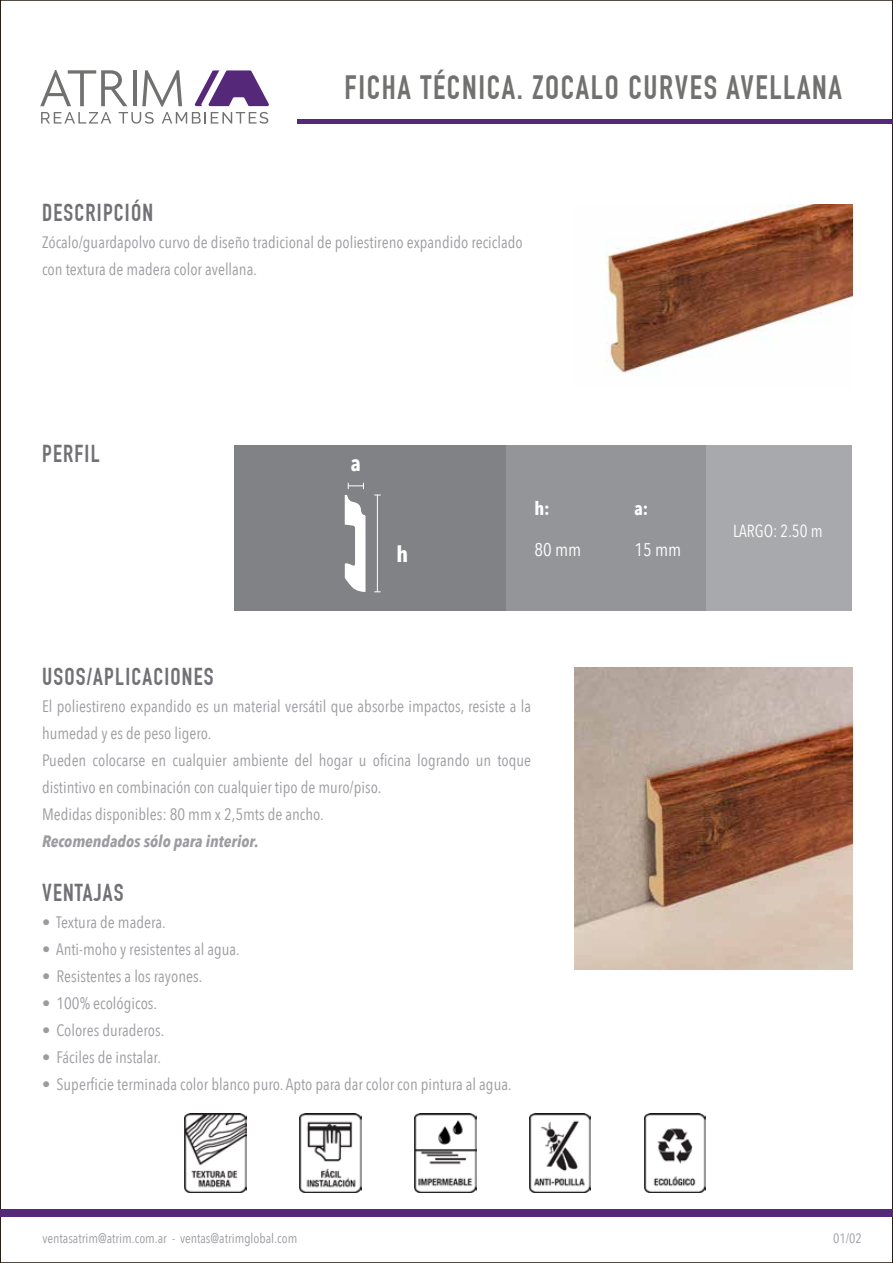
<style>
.page{position:relative;width:893px;height:1263px;background:#fff}
.page>*{position:absolute;margin:0;border:0;box-sizing:border-box;transform-origin:0 0}
.t1{font:700 33px "DIN Condensed";letter-spacing:.05em;color:#717170}
.t2{font:700 24px "DIN Condensed";letter-spacing:.05em;color:#717075}
.t3{font:700 21.75px "Avenir Next Condensed";color:#fff}
.t4{font:18.3px "Avenir Next Condensed";color:#fff}
.t5{font:700 18.3px "Avenir Next Condensed";color:#fff}
.t6{font:17.55px "Avenir Next Condensed";color:#fff;scale:.95 1}
.t7{font:16.5px/27px "Avenir Next Condensed";color:#9c9ba0}
.t8{font:italic 700 16.5px "Avenir Next Condensed";color:#9c9ba0}
.t9{font:13.5px "Avenir Next Condensed";color:#9c9ba0}
</style>
<div class="page">
<div style="left:297px;top:119px;width:596px;height:5px;background:#56287a"></div>
<svg style="left:40px;top:70px;width:229px;height:54px"></svg>
<img style="left:606px;top:204px;width:246px;height:169px">
<img style="left:574px;top:668px;width:278px;height:301px">
<div style="left:706px;top:445px;width:146px;height:166px;background:#a7a9ac"></div>
<div style="left:234px;top:445px;width:272px;height:166px;background:#818285"></div>
<div style="left:506px;top:445px;width:200px;height:166px;background:#939598"></div>
<hr style="left:377px;top:495px;width:1px;height:97px;background:#fff">
<svg style="left:348px;top:483px;width:16px;height:6px"></svg>
<svg style="left:345px;top:495px;width:21px;height:97px"></svg>
<img style="left:529px;top:1113px;width:62px;height:79px">
<img style="left:644px;top:1113px;width:62px;height:79px">
<img style="left:300px;top:1113px;width:61px;height:79px">
<img style="left:414px;top:1113px;width:62px;height:79px">
<img style="left:185px;top:1113px;width:61px;height:79px">
<div style="left:0;top:1209px;width:893px;height:7px;background:#56287a"></div>
<h1 class="t1" style="left:345px;top:68px;width:499px">FICHA TÉCNICA. ZOCALO CURVES AVELLANA</h1>
<h2 class="t2" style="left:42px;top:199px;width:113px">DESCRIPCIÓN</h2>
<p class="t7" style="left:42px;top:228px;width:482px">Zócalo/guardapolvo curvo de diseño tradicional de poliestireno expandido reciclado con textura de madera color avellana.</p>
<h2 class="t2" style="left:42px;top:440px;width:59px">PERFIL</h2>
<h3 class="t3" style="left:351px;top:449px;width:12px">a</h3>
<p class="t5" style="left:534px;top:498px;width:17px">h:</p>
<p class="t4" style="left:534px;top:534px;width:48px">80 mm</p>
<p class="t5" style="left:634px;top:498px;width:16px">a:</p>
<h3 class="t3" style="left:397px;top:541px;width:13px">h</h3>
<p class="t4" style="left:634px;top:534px;width:48px">15 mm</p>
<h2 class="t2" style="left:42px;top:662px;width:173px">USOS/APLICACIONES</h2>
<p class="t7" style="left:42px;top:692px;width:491px">El poliestireno expandido es un material versátil que absorbe impactos, resiste a la humedad y es de peso ligero.<br>Pueden colocarse en cualquier ambiente del hogar u oficina logrando un toque distintivo en combinación con cualquier tipo de muro/piso.<br>Medidas disponibles: 80 mm x 2,5mts de ancho.</p>
<p class="t8" style="left:42px;top:831px;width:218px">Recomendados sólo para interior.</p>
<h2 class="t2" style="left:42px;top:878px;width:83px">VENTAJAS</h2>
<p class="t7" style="left:42px;top:908px;width:125px">• Textura de madera.</p>
<p class="t7" style="left:42px;top:935px;width:199px">• Anti-moho y resistentes al agua.</p>
<p class="t7" style="left:42px;top:962px;width:162px">• Resistentes a los rayones.</p>
<p class="t7" style="left:42px;top:989px;width:117px">• 100% ecológicos.</p>
<p class="t7" style="left:42px;top:1016px;width:124px">• Colores duraderos.</p>
<p class="t7" style="left:42px;top:1043px;width:121px">• Fáciles de instalar.</p>
<p class="t7" style="left:42px;top:1070px;width:471px">• Superficie terminada color blanco puro. Apto para dar color con pintura al agua.</p>
<p class="t6" style="left:733px;top:516px;width:95px">LARGO: 2.50 m</p>
<p class="t9" style="left:42px;top:1227px;width:256px">ventasatrim@atrim.com.ar - ventas@atrimglobal.com</p>
<p class="t9" style="left:833px;top:1227px;width:30px">01/02</p>
</div>
